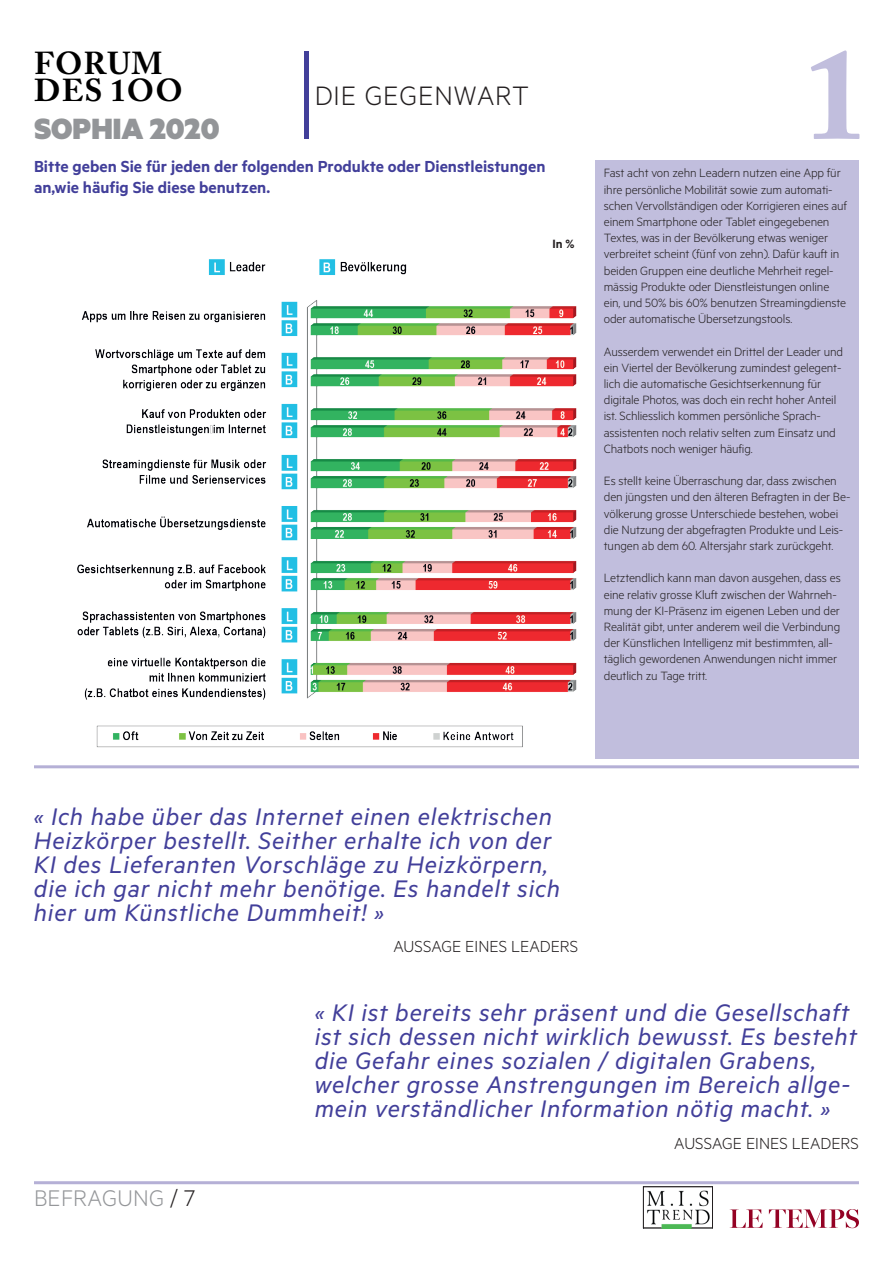
<style>
.page{position:relative;width:893px;height:1263px;background:#fff}
.page>*{position:absolute;margin:0;border:0;box-sizing:border-box;transform-origin:0 0}
.t1{font:700 129px "Adobe Caslon Pro";color:#c1bedd}
.t2{font:900 33px "Metric";color:#939598}
.t3{font:700 31.5px/27px "Adobe Caslon Pro";letter-spacing:.035em;color:#000}
.t4{font:300 30px "Metric";letter-spacing:.03em;color:#231f20}
.t5{font:italic 27px/24px "Metric";letter-spacing:.03em;color:#423f9a}
.t6{font:300 25.5px "Metric";letter-spacing:.01em;color:#95979a}
.t7{font:600 18px/21.6px "Metric";color:#423f9a}
.t8{font:300 18px "Metric";color:#231f20}
.t9{font:300 13.5px/16.2px "Metric";letter-spacing:-.01em;color:#231f20}
.t10{font:600 13.5px "Metric";color:#231f20}
.s1{color:#231f20}
</style>
<div class="page">
<svg style="left:730px;top:1209px;width:33px;height:19px"></svg>
<svg style="left:769px;top:1209px;width:90px;height:19px"></svg>
<hr style="left:34px;top:1181px;width:825px;height:3px;background:#b5b0d6">
<svg style="left:643px;top:1186px;width:70px;height:42px"></svg>
<hr style="left:304px;top:51px;width:4px;height:88px;background:#423f9a">
<div style="left:595px;top:160px;width:264px;height:598px;background:#c1bedd"></div>
<img style="left:77px;top:259px;width:500px;height:489px">
<hr style="left:34px;top:765px;width:825px;height:3px;background:#b5b0d6">
<h3 class="t3" style="left:34px;top:49px;width:150px">FORUM<br>DES 1OO</h3>
<h1 class="t1" style="left:803px;top:19px;width:66px">1</h1>
<h3 class="t4" style="left:315px;top:78px;width:216px">DIE GEGENWART</h3>
<h2 class="t2" style="left:34px;top:108px;width:187px">SOPHIA 2020</h2>
<h3 class="t7" style="left:34px;top:155px;width:513px">Bitte geben Sie für jeden der folgenden Produkte oder Dienstleistungen an,wie häufig Sie diese benutzen.</h3>
<p class="t9" style="left:604px;top:164px;width:245px">Fast acht von zehn Leadern nutzen eine App für ihre persönliche Mobilität sowie zum automati&shy;schen Vervollständigen oder Korrigieren eines auf einem Smartphone oder Tablet eingegebenen Textes, was in der Bevölkerung etwas weniger verbreitet scheint (fünf von zehn). Dafür kauft in beiden Gruppen eine deutliche Mehrheit regel&shy;mässig Produkte oder Dienstleistungen online ein, und 50% bis 60% benutzen Streamingdienste oder automatische Übersetzungstools.</p>
<p class="t9" style="left:604px;top:343px;width:241px">Ausserdem verwendet ein Drittel der Leader und ein Viertel der Bevölkerung zumindest gelegent&shy;lich die automatische Gesichtserkennung für digitale Photos, was doch ein recht hoher Anteil ist. Schliesslich kommen persönliche Sprach&shy;assistenten noch relativ selten zum Einsatz und Chatbots noch weniger häufig.</p>
<p class="t9" style="left:604px;top:472px;width:248px">Es stellt keine Überraschung dar, dass zwischen den jüngsten und den älteren Befragten in der Be&shy;völkerung grosse Unterschiede bestehen, wobei die Nutzung der abgefragten Produkte und Leis&shy;tungen ab dem 60. Altersjahr stark zurückgeht.</p>
<p class="t9" style="left:604px;top:569px;width:238px">Letztendlich kann man davon ausgehen, dass es eine relativ grosse Kluft zwischen der Wahrneh&shy;mung der KI-Präsenz im eigenen Leben und der Realität gibt, unter anderem weil die Verbindung der Künstlichen Intelligenz mit bestimmten, all&shy;täglich gewordenen Anwendungen nicht immer deutlich zu Tage tritt.</p>
<p class="t10" style="left:553px;top:235px;width:24px">In %</p>
<h3 class="t5" style="left:34px;top:804px;width:528px">« Ich habe über das Internet einen elektrischen Heizkörper bestellt. Seither erhalte ich von der KI des Lieferanten Vorschläge zu Heizkörpern, die ich gar nicht mehr benötige. Es handelt sich hier um Künstliche Dummheit! »</h3>
<h3 class="t8" style="left:393px;top:936px;width:186px">AUSSAGE EINES LEADERS</h3>
<h3 class="t6" style="left:34px;top:1183px;width:163px">BEFRAGUNG <span class="s1">/ 7</span></h3>
<p class="t5" style="left:315px;top:1000px;width:544px">« KI ist bereits sehr präsent und die Gesellschaft ist sich dessen nicht wirklich bewusst. Es besteht die Gefahr eines sozialen / digitalen Grabens, welcher grosse Anstrengungen im Bereich allge&shy;mein verständlicher Information nötig macht. »</p>
<h3 class="t8" style="left:674px;top:1133px;width:186px">AUSSAGE EINES LEADERS</h3>
</div>
